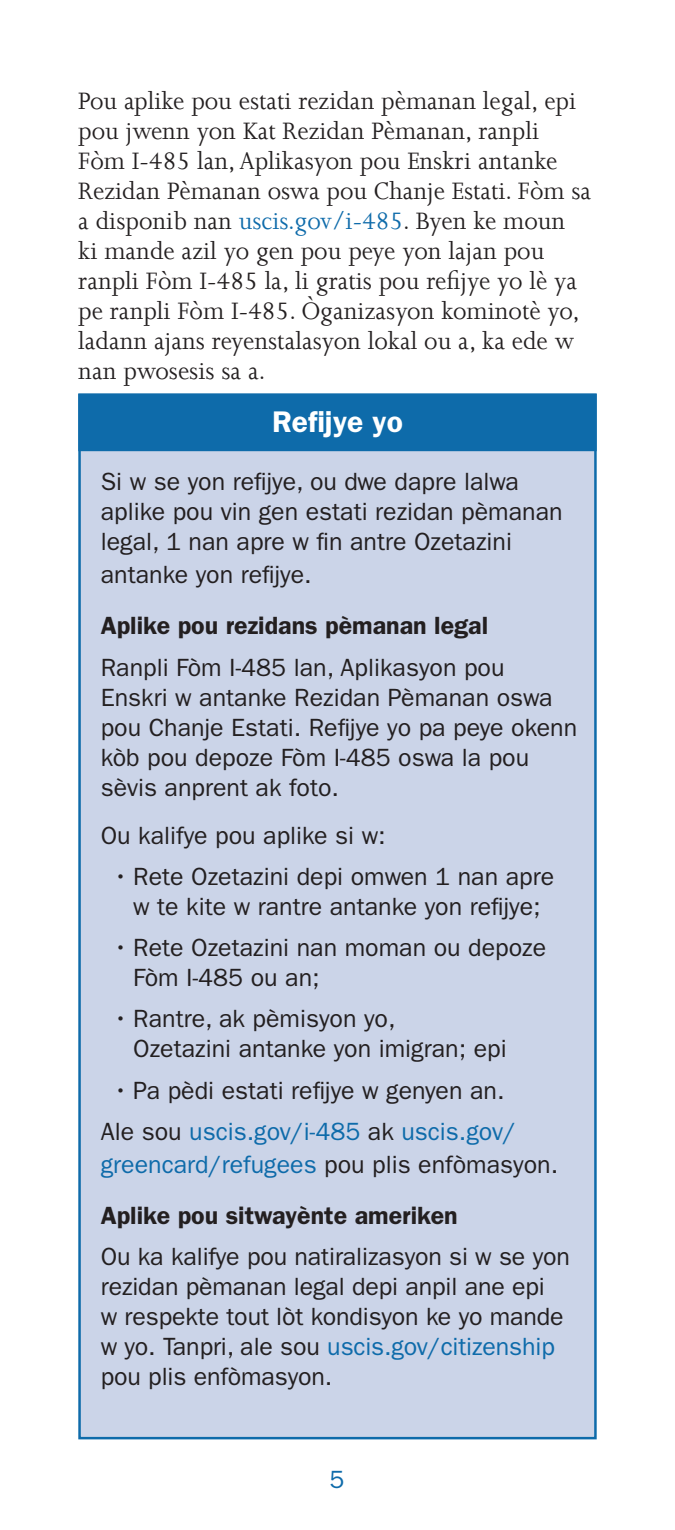
<style>
.page{position:relative;width:675px;height:1530px;background:#fff}
.page>*{position:absolute;margin:0;border:0;box-sizing:border-box;transform-origin:0 0}
.t1{font:600 30px "ITC Franklin Gothic Std";color:#fff}
.t2{font:27.5px/30px "Joanna";color:#231f20;scale:.96 1}
.t3{font:25px/30px "ITC Franklin Gothic Std";color:#231f20}
.t4{font:600 25px/51px "ITC Franklin Gothic Std";color:#231f20}
.t5{font:25px "ITC Franklin Gothic Std";color:#0e6baa}
.s1{color:#0e6baa}
.s2{font-weight:400;color:#0e6baa}
.s3{font-weight:400}
</style>
<div class="page">
<div style="left:78px;top:394px;width:519px;height:1045px;background:#cbd4e8;border:2px solid #0e6baa"></div>
<div style="left:78px;top:394px;width:519px;height:57px;background:#0e6baa"></div>
<p class="t2" style="left:78px;top:85px;width:536px">Pou aplike pou estati rezidan pèmanan legal, epi pou jwenn yon Kat Rezidan Pèmanan, ranpli Fòm I-485 lan, Aplikasyon pou Enskri antanke Rezidan Pèmanan oswa pou Chanje Estati. Fòm sa a disponib nan <span class="s1">uscis.gov/i-485</span>. Byen ke moun ki mande azil yo gen pou peye yon lajan pou ranpli Fòm I-485 la, li gratis pou refijye yo lè ya pe ranpli Fòm I-485. Òganizasyon kominotè yo, ladann ajans reyenstalasyon lokal ou a, ka ede w nan pwosesis sa a.</p>
<p class="t1" style="left:272px;top:404px;width:132px">Refijye yo</p>
<p class="t3" style="left:101px;top:467px;width:464px">Si w se yon refijye, ou dwe dapre lalwa aplike pou vin gen estati rezidan pèmanan legal, 1 nan apre w fin antre Ozetazini</p>
<p class="t3" style="left:101px;top:560px;width:213px">antanke yon refijye.</p>
<p class="t4" style="left:101px;top:600px;width:389px">Aplike pou rezidans pèmanan legal</p>
<p class="t3" style="left:101px;top:652px;width:478px">Ranpli Fòm I-485 lan, Aplikasyon pou Enskri w antanke Rezidan Pèmanan oswa pou Chanje Estati. Refijye yo pa peye okenn kòb pou depoze Fòm I-485 oswa la pou sèvis anprent ak foto.</p>
<p class="t3" style="left:101px;top:820px;width:286px">Ou kalifye pou aplike si w:</p>
<p class="t3" style="left:113px;top:862px;width:443px;text-align:center">• Rete Ozetazini depi omwen 1 nan apre w te kite w rantre antanke yon refijye;</p>
<p class="t3" style="left:133px;top:933px;width:415px;text-indent:-20px">• Rete Ozetazini nan moman ou depoze<br>Fòm I-485 ou an;</p>
<p class="t3" style="left:133px;top:1004px;width:375px;text-indent:-20px">• Rantre, ak pèmisyon yo,<br>Ozetazini antanke yon imigran; epi</p>
<p class="t3" style="left:101px;top:1070px;width:417px;line-height:41.2px;text-align:center">• Pa pèdi estati refijye w genyen an.<br>Ale sou <span class="s1">uscis.gov/i-485</span> ak <span class="s1">uscis.gov/</span></p>
<p class="t4" style="left:101px;top:1139px;width:459px"><span class="s2">greencard/refugees</span> <span class="s3">pou plis enfòmasyon.<br></span>Aplike pou sitwayènte ameriken</p>
<p class="t3" style="left:101px;top:1242px;width:471px">Ou ka kalifye pou natiralizasyon si w se yon rezidan pèmanan legal depi anpil ane epi<br>w respekte tout lòt kondisyon ke yo mande w yo. Tanpri, ale sou <span class="s1">uscis.gov/citizenship </span>pou plis enfòmasyon.</p>
<p class="t5" style="left:330px;top:1465px;width:16px">5</p>
</div>
